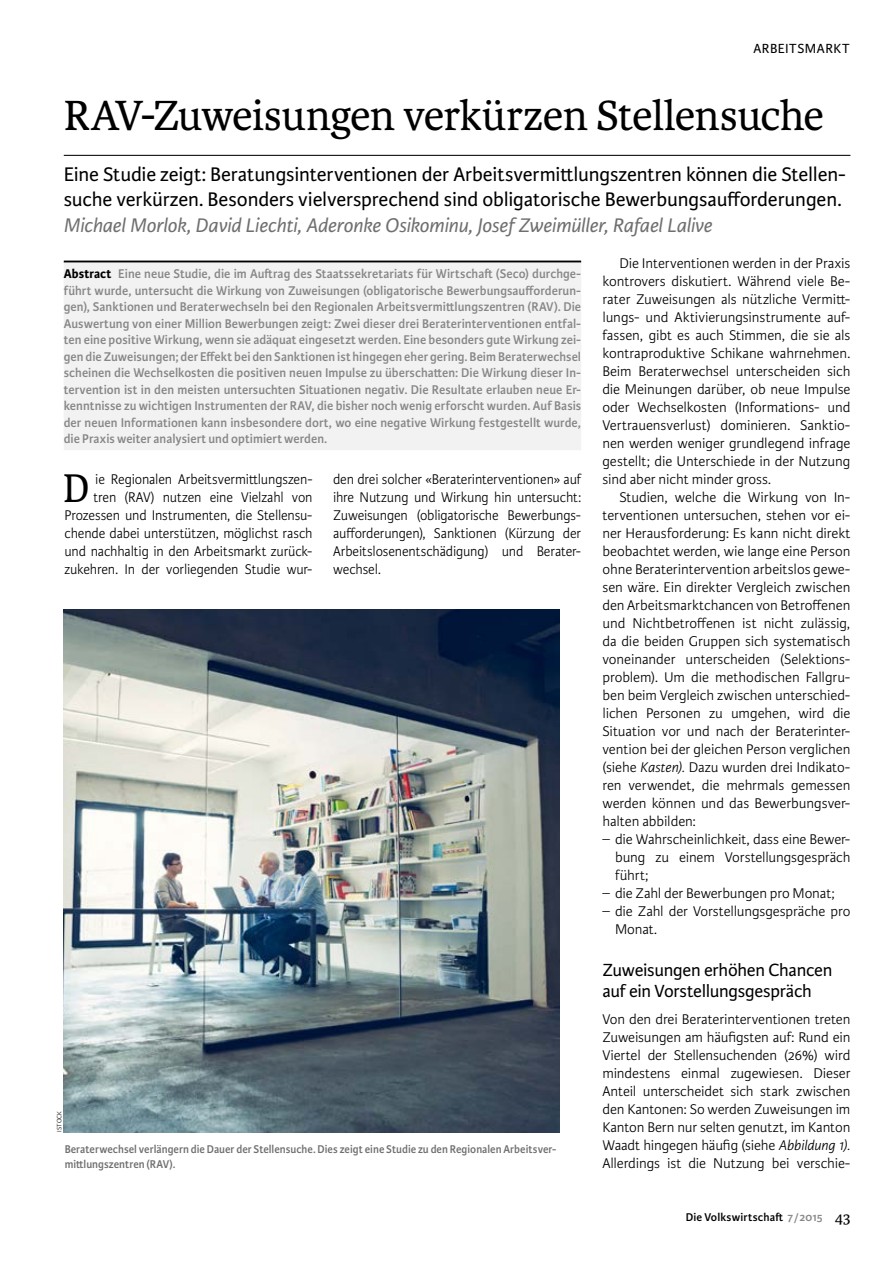
<style>
.page{position:relative;width:893px;height:1263px;background:#fff}
.page>*{position:absolute;margin:0;border:0;box-sizing:border-box;transform-origin:0 0}
.t1{font:45px "Karmina";letter-spacing:-.015em;color:#000}
.t2{font:42.75px "Karmina";color:#000;scale:.95 1}
.t3{font:21px/25.5px "Karmina Sans";letter-spacing:-.005em;color:#000}
.t4{font:italic 21px "Karmina Sans";letter-spacing:-.005em;color:#706f6f}
.t5{font:18.75px/21px "Karmina Sans";letter-spacing:-.015em;color:#000}
.t6{font:300 15px/18px "Karmina Sans";letter-spacing:-.01em;color:#000;text-align:justify}
.t7{font:300 15px/18px "Karmina Sans";letter-spacing:-.01em;color:#000;text-align:right;scale:.95 1}
.t8{font:14.1px "Karmina Sans";letter-spacing:.04em;color:#000}
.t9{font:600 13.5px/16.5px "Karmina Sans";letter-spacing:.005em;color:#878787;text-align:justify}
.t10{font:600 12px/15px "Karmina Sans";letter-spacing:.005em;color:#706f6f;scale:.95 1}
.t11{font:600 12px "Karmina Sans";letter-spacing:.01em;color:#000}
.t12{font:300 6.75px "Karmina Sans";letter-spacing:.01em;color:#000}
.s1{font-weight:700;color:#000}
.s2{font-style:italic}
.s3{color:#878787}
.s4{font-family:"Karmina";font-weight:400;font-size:16.5px}
</style>
<div class="page">
<hr style="left:64px;top:155px;width:786px;height:1px;background:#000">
<hr style="left:64px;top:261px;width:517px;height:2px;background:#000">
<div style="left:64px;top:263px;width:517px;height:22px;background:#f2f2f2"></div>
<div style="left:64px;top:279px;width:517px;height:23px;background:#f2f2f2"></div>
<div style="left:64px;top:296px;width:517px;height:22px;background:#f2f2f2"></div>
<div style="left:64px;top:312px;width:517px;height:23px;background:#f2f2f2"></div>
<div style="left:64px;top:329px;width:517px;height:22px;background:#f2f2f2"></div>
<div style="left:64px;top:345px;width:517px;height:23px;background:#f2f2f2"></div>
<div style="left:64px;top:362px;width:517px;height:22px;background:#f2f2f2"></div>
<div style="left:64px;top:378px;width:517px;height:23px;background:#f2f2f2"></div>
<div style="left:64px;top:395px;width:517px;height:22px;background:#f2f2f2"></div>
<div style="left:64px;top:411px;width:517px;height:23px;background:#f2f2f2"></div>
<div style="left:64px;top:428px;width:517px;height:22px;background:#f2f2f2"></div>
<img style="left:64px;top:610px;width:495px;height:522px">
<p class="t8" style="left:753px;top:41px;width:98px">ARBEITSMARKT</p>
<h1 class="t1" style="left:64px;top:90px;width:762px">RAV-Zuweisungen verkürzen Stellensuche</h1>
<h3 class="t3" style="left:64px;top:161px;width:783px">Eine Studie zeigt: Beratungsinterventionen der Arbeitsvermittlungszentren können die Stellen&shy;suche verkürzen. Besonders vielversprechend sind obligatorische Bewerbungsaufforderungen.</h3>
<h3 class="t4" style="left:64px;top:213px;width:650px">Michael Morlok, David Liechti, Aderonke Osikominu, Josef Zweimüller, Rafael Lalive</h3>
<p class="t9" style="left:64px;top:266px;width:519px"><span class="s1">Abstract</span> Eine neue Studie, die im Auftrag des Staatssekretariats für Wirtschaft (Seco) durchge&shy;führt wurde, untersucht die Wirkung von Zuweisungen (obligatorische Bewerbungsaufforderun&shy;gen), Sanktionen und Beraterwechseln bei den Regionalen Arbeitsvermittlungszentren (RAV). Die Auswertung von einer Million Bewerbungen zeigt: Zwei dieser drei Beraterinterventionen entfal&shy;ten eine positive Wirkung, wenn sie adäquat eingesetzt werden. Eine besonders gute Wirkung zei&shy;gen die Zuweisungen; der Effekt bei den Sanktionen ist hingegen eher gering. Beim Beraterwechsel scheinen die Wechselkosten die positiven neuen Impulse zu überschatten: Die Wirkung dieser In&shy;tervention ist in den meisten untersuchten Situationen negativ. Die Resultate erlauben neue Er&shy;kenntnisse zu wichtigen Instrumenten der RAV, die bisher noch wenig erforscht wurden. Auf Basis der neuen Informationen kann insbesondere dort, wo eine negative Wirkung festgestellt wurde, die Praxis weiter analysiert und optimiert werden.</p>
<p class="t7" style="left:333px;top:470px;width:263px;text-align:justify">den drei solcher «Beraterinterventionen» auf ihre Nutzung und Wirkung hin untersucht:<br>Zuweisungen (obligatorische Bewerbungs&shy;aufforderungen), Sanktionen (Kürzung der Arbeitslosenentschädigung) und Berater&shy;wechsel.</p>
<p class="t7" style="left:64px;top:470px;width:263px">ie Regionalen Arbeitsvermittlungszen-<br>tren (RAV) nutzen eine Vielzahl von Prozessen und Instrumenten, die Stellensu&shy;chende dabei unterstützen, möglichst rasch und nachhaltig in den Arbeitsmarkt zurück&shy;zukehren. In der vorliegenden Studie wur-</p>
<h2 class="t2" style="left:63px;top:464px;width:29px">D</h2>
<p class="t12" style="left:56px;top:1132px;width:22px;rotate:-90deg">ISTOCK</p>
<p class="t10" style="left:65px;top:1141px;width:519px">Beraterwechsel verlängern die Dauer der Stellensuche. Dies zeigt eine Studie zu den Regionalen Arbeitsver&shy;mittlungszentren (RAV).</p>
<p class="t6" style="left:602px;top:254px;width:250px;text-indent:17px">Die Interventionen werden in der Praxis kontrovers diskutiert. Während viele Be&shy;rater Zuweisungen als nützliche Vermitt&shy;lungs- und Aktivierungsinstrumente auf&shy;fassen, gibt es auch Stimmen, die sie als kontraproduktive Schikane wahrnehmen.<br>Beim Beraterwechsel unterscheiden sich die Meinungen darüber, ob neue Impulse oder Wechselkosten (Informations- und Vertrauensverlust) dominieren. Sanktio&shy;nen werden weniger grundlegend infrage gestellt; die Unterschiede in der Nutzung sind aber nicht minder gross.</p>
<p class="t6" style="left:602px;top:488px;width:250px;text-indent:17px">Studien, welche die Wirkung von In&shy;terventionen untersuchen, stehen vor ei&shy;ner Herausforderung: Es kann nicht direkt beobachtet werden, wie lange eine Person ohne Beraterintervention arbeitslos gewe&shy;sen wäre. Ein direkter Vergleich zwischen den Arbeitsmarktchancen von Betroffenen und Nichtbetroffenen ist nicht zulässig, da die beiden Gruppen sich systematisch voneinander unterscheiden (Selektions&shy;problem). Um die methodischen Fallgru&shy;ben beim Vergleich zwischen unterschied&shy;lichen Personen zu umgehen, wird die Situation vor und nach der Beraterinter&shy;vention bei der gleichen Person verglichen (siehe <span class="s2">Kasten).</span> Dazu wurden drei Indikato&shy;ren verwendet, die mehrmals gemessen werden können und das Bewerbungsver&shy;halten abbilden:</p>
<p class="t6" style="left:615px;top:830px;width:237px;text-indent:-13px">– die Wahrscheinlichkeit, dass eine Bewer&shy;bung zu einem Vorstellungsgespräch führt;</p>
<p class="t6" style="left:602px;top:884px;width:234px">– die Zahl der Bewerbungen pro Monat;</p>
<p class="t6" style="left:615px;top:902px;width:237px;text-indent:-13px">– die Zahl der Vorstellungsgespräche pro<br>Monat.</p>
<p class="t5" style="left:602px;top:960px;width:231px">Zuweisungen erhöhen Chancen auf ein Vorstellungsgespräch</p>
<p class="t6" style="left:602px;top:1010px;width:250px">Von den drei Beraterinterventionen treten Zuweisungen am häufigsten auf: Rund ein Viertel der Stellensuchenden (26%) wird mindestens einmal zugewiesen. Dieser Anteil unterscheidet sich stark zwischen den Kantonen: So werden Zuweisungen im Kanton Bern nur selten genutzt, im Kanton Waadt hingegen häufig (siehe <span class="s2">Abbildung 1).<br></span>Allerdings ist die Nutzung bei verschie-</p>
<p class="t11" style="left:686px;top:1210px;width:166px">Die Volkswirtschaft <span class="s3">7/2015</span> <span class="s4">43</span></p>
</div>
